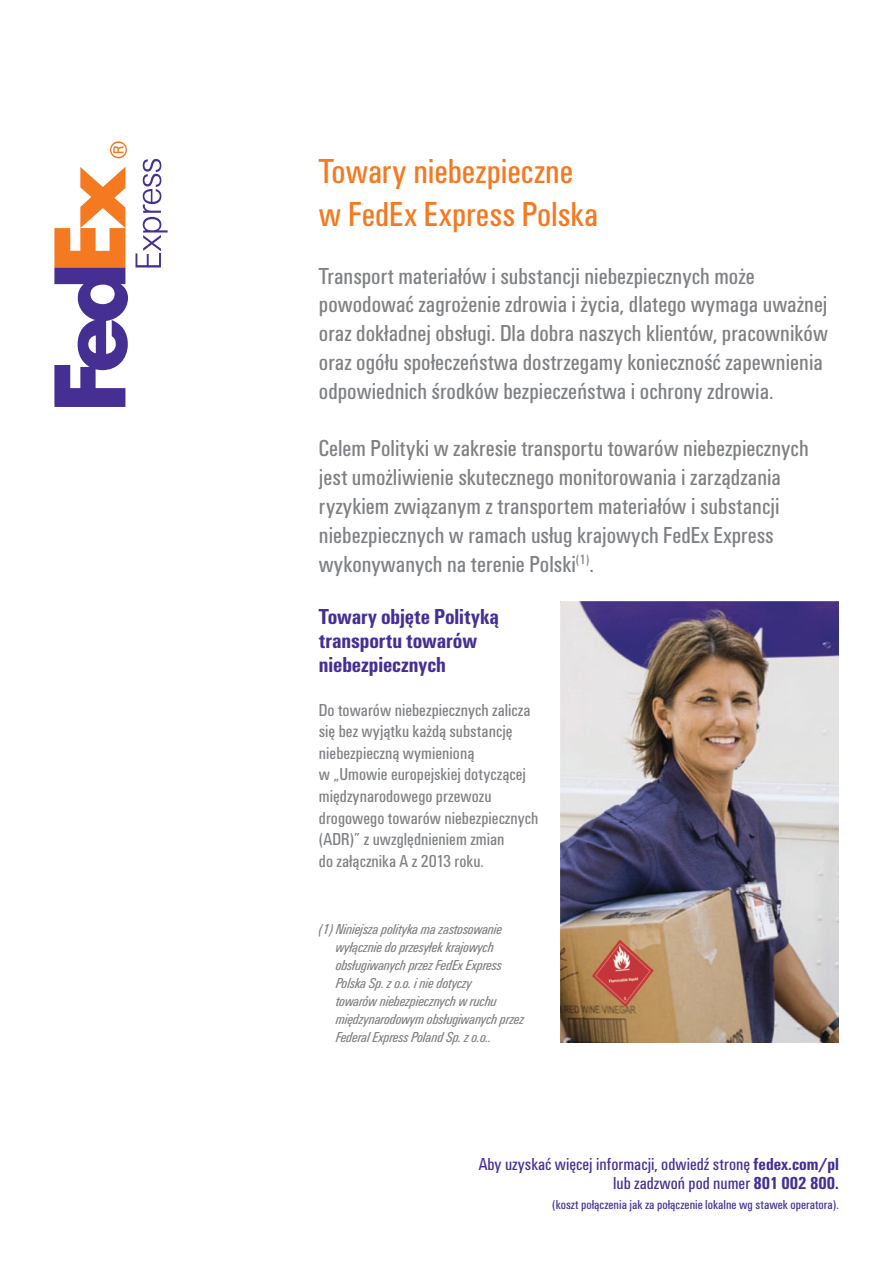
<style>
.page{position:relative;width:893px;height:1263px;background:#fff}
.page>*{position:absolute;margin:0;border:0;box-sizing:border-box;transform-origin:0 0}
.t1{font:condensed 36px/43.2px "U001 TOT";letter-spacing:-.005em;color:#f47921}
.t2{font:condensed 24px/28.8px "U001 TOT";color:#7e8083}
.t3{font:700 condensed 22.5px/24px "U001 TOT";letter-spacing:-.005em;color:#452f92}
.t4{font:condensed 18px/21.6px "U001 TOT";color:#7e8083}
.t5{font:condensed 18px/19.5px "U001 TOT";color:#452f92;text-align:right}
.t6{font:italic condensed 15px/18px "U001 TOT";color:#7e8083}
.t7{font:condensed 13.5px "U001 TOT";color:#452f92}
.s1{font-weight:700}
</style>
<div class="page">
<svg style="left:110px;top:141px;width:17px;height:17px"></svg>
<svg style="left:54px;top:167px;width:74px;height:240px"></svg>
<svg style="left:135px;top:159px;width:33px;height:108px"></svg>
<img style="left:560px;top:602px;width:279px;height:440px">
<h1 class="t1" style="left:319px;top:150px;width:281px">Towary niebezpieczne w FedEx Express Polska</h1>
<p class="t2" style="left:319px;top:261px;width:511px">Transport materiałów i substancji niebezpiecznych może powodować zagrożenie zdrowia i życia, dlatego wymaga uważnej oraz dokładnej obsługi. Dla dobra naszych klientów, pracowników oraz ogółu społeczeństwa dostrzegamy konieczność zapewnienia odpowiednich środków bezpieczeństwa i ochrony zdrowia.</p>
<p class="t2" style="left:319px;top:434px;width:491px">Celem Polityki w zakresie transportu towarów niebezpiecznych jest umożliwienie skutecznego monitorowania i zarządzania ryzykiem związanym z transportem materiałów i substancji niebezpiecznych w ramach usług krajowych FedEx Express wykonywanych na terenie Polski<sup>(1)</sup>.</p>
<p class="t3" style="left:319px;top:605px;width:182px">Towary objęte Polityką transportu towarów niebezpiecznych</p>
<p class="t4" style="left:319px;top:699px;width:221px">Do towarów niebezpiecznych zalicza się bez wyjątku każdą substancję niebezpieczną wymienioną<br>w „Umowie europejskiej dotyczącej międzynarodowego przewozu drogowego towarów niebezpiecznych (ADR)” z uwzględnieniem zmian<br>do załącznika A z 2013 roku.</p>
<p class="t6" style="left:336px;top:920px;width:190px;text-indent:-17px">(1) Niniejsza polityka ma zastosowanie wyłącznie do przesyłek krajowych obsługiwanych przez FedEx Express Polska Sp. z o.o. i nie dotyczy<br>towarów niebezpiecznych w ruchu międzynarodowym obsługiwanych przez Federal Express Poland Sp. z o.o..</p>
<p class="t5" style="left:479px;top:1154px;width:362px">Aby uzyskać więcej informacji, odwiedź stronę <span class="s1">fedex.com/pl </span>lub zadzwoń pod numer <span class="s1">801 002 800.</span></p>
<p class="t7" style="left:552px;top:1197px;width:288px">(koszt połączenia jak za połączenie lokalne wg stawek operatora).</p>
</div>
